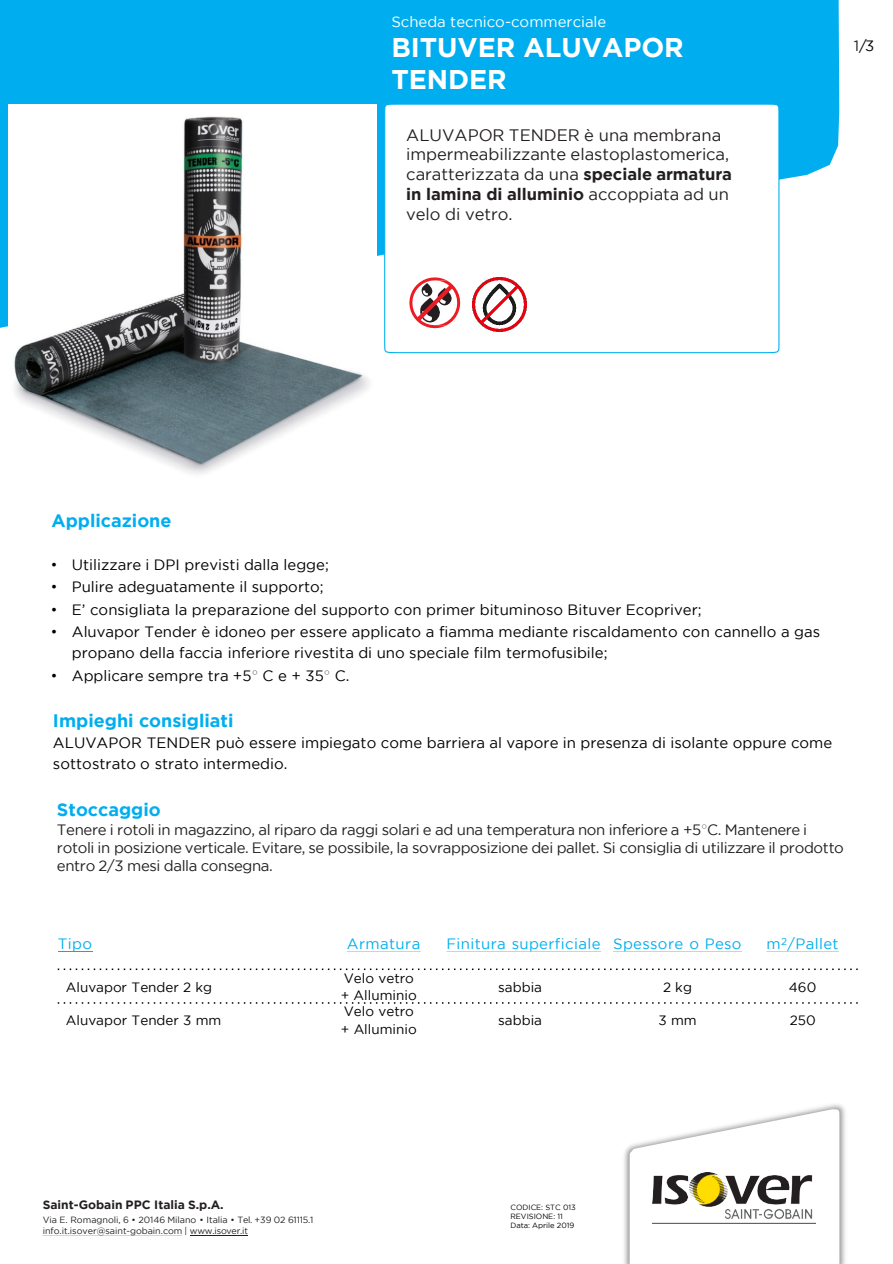
<style>
.page{position:relative;width:893px;height:1264px;background:#fff}
.page>*{position:absolute;margin:0;border:0;box-sizing:border-box;transform-origin:0 0}
.t1{font:700 27px/31.7px "Gotham";letter-spacing:-.005em;color:#fff}
.t2{font:700 18px "Gotham";color:#00aeef}
.t3{font:16.5px/19.8px "Gotham";color:#231f20}
.t4{font:15px/20.9px "Gotham";color:#000}
.t5{font:15px/18.1px "Gotham";letter-spacing:-.025em;color:#231f20}
.t6{font:15px "Gotham";letter-spacing:.025em;color:#00aeef}
.t7{font:15px "Gotham";color:#fff}
.t8{font:13.5px "Gotham";letter-spacing:-.005em;color:#000}
.t9{font:700 12px "Gotham";letter-spacing:.005em;color:#231f20}
.t10{font:9px/10.8px "Gotham";letter-spacing:-.005em;color:#231f20}
.t11{font:7.5px/9px "Gotham";color:#000}
.s1{font-weight:700}
.s2{color:#231f20}
.s3{font-family:"Arial"}
.s4{font-weight:100}
</style>
<div class="page">
<svg style="left:0;top:0;width:839px;height:328px;background:#18b5f0"></svg>
<hr style="left:190px;top:1234px;width:58px;height:1px;background:#231f20">
<svg style="left:383px;top:103px;width:397px;height:250px"></svg>
<svg style="left:409px;top:277px;width:51px;height:51px"></svg>
<img style="left:839px;top:1104px;width:6px;height:159px">
<svg style="left:624px;top:1104px;width:215px;height:159px"></svg>
<img style="left:652px;top:1172px;width:162px;height:50px">
<img style="left:9px;top:104px;width:368px;height:370px">
<img style="left:472px;top:277px;width:54px;height:54px">
<svg style="left:58px;top:968px;width:800px;height:1px"></svg>
<svg style="left:58px;top:1002px;width:800px;height:1px"></svg>
<hr style="left:58px;top:951px;width:34px;height:1px;background:#00aeef">
<svg style="left:347px;top:951px;width:73px;height:1px"></svg>
<svg style="left:446px;top:951px;width:155px;height:1px"></svg>
<svg style="left:613px;top:951px;width:129px;height:1px"></svg>
<svg style="left:766px;top:951px;width:73px;height:1px"></svg>
<p class="t7" style="left:391px;top:14px;width:216px">Scheda tecnico-commerciale</p>
<p class="t1" style="left:391px;top:31px;width:294px">BITUVER ALUVAPOR<br>TENDER</p>
<p class="t3" style="left:406px;top:124px;width:327px">ALUVAPOR TENDER è una membrana impermeabilizzante elastoplastomerica, caratterizzata da una <span class="s1">speciale armatura in lamina di alluminio</span> accoppiata ad un velo di vetro.</p>
<p class="t4" style="left:853px;top:35px;width:22px"><span class="s2">1</span>/3</p>
<p class="t2" style="left:51px;top:510px;width:121px">Applicazione</p>
<p class="t4" style="left:51px;top:554px;width:279px"><span class="s3">•</span> Utilizzare i DPI previsti dalla legge;</p>
<p class="t4" style="left:51px;top:576px;width:274px"><span class="s3">•</span> Pulire adeguatamente il supporto;</p>
<p class="t4" style="left:51px;top:599px;width:651px"><span class="s3">•</span> E’ consigliata la preparazione del supporto con primer bituminoso Bituver Ecopriver;</p>
<p class="t4" style="left:72px;top:621px;width:749px;text-indent:-20px"><span class="s3">•</span> Aluvapor Tender è idoneo per essere applicato a fiamma mediante riscaldamento con cannello a gas propano della faccia inferiore rivestita di uno speciale film termofusibile;</p>
<p class="t4" style="left:51px;top:664px;width:299px"><span class="s3">•</span> Applicare sempre tra +5<span class="s4">°</span> C e + 35<span class="s4">°</span> C.</p>
<p class="t2" style="left:53px;top:710px;width:182px">Impieghi consigliati</p>
<p class="t4" style="left:53px;top:732px;width:780px">ALUVAPOR TENDER può essere impiegato come barriera al vapore in presenza di isolante oppure come sottostrato o strato intermedio.</p>
<p class="t2" style="left:57px;top:799px;width:105px">Stoccaggio</p>
<p class="t5" style="left:57px;top:820px;width:788px">Tenere i rotoli in magazzino, al riparo da raggi solari e ad una temperatura non inferiore a +5<span class="s4">°</span>C. Mantenere i rotoli in posizione verticale. Evitare, se possibile, la sovrapposizione dei pallet. Si consiglia di utilizzare il prodotto entro 2/3 mesi dalla consegna.</p>
<p class="t6" style="left:58px;top:935px;width:36px">Tipo</p>
<p class="t6" style="left:347px;top:935px;width:75px">Armatura</p>
<p class="t6" style="left:446px;top:935px;width:156px">Finitura superficiale</p>
<p class="t6" style="left:613px;top:935px;width:130px">Spessore o Peso</p>
<p class="t6" style="left:766px;top:935px;width:74px">m<sup>2</sup>/Pallet</p>
<p class="t8" style="left:66px;top:979px;width:148px">Aluvapor Tender 2 kg</p>
<p class="t8" style="left:344px;top:970px;width:72px">Velo vetro</p>
<p class="t8" style="left:341px;top:987px;width:77px">+ Alluminio</p>
<p class="t8" style="left:498px;top:979px;width:45px">sabbia</p>
<p class="t8" style="left:663px;top:979px;width:30px">2 kg</p>
<p class="t8" style="left:788px;top:979px;width:29px">460</p>
<p class="t8" style="left:66px;top:1012px;width:157px">Aluvapor Tender 3 mm</p>
<p class="t8" style="left:344px;top:1003px;width:72px">Velo vetro</p>
<p class="t8" style="left:341px;top:1021px;width:77px">+ Alluminio</p>
<p class="t9" style="left:43px;top:1197px;width:182px">Saint-Gobain PPC Italia S.p.A.</p>
<p class="t10" style="left:43px;top:1214px;width:272px">Via E. Romagnoli, 6 • 20146 Milano • Italia • Tel. +39 02 61115.1 info.it.isover@saint-gobain.com | www.isover.it</p>
<p class="t8" style="left:498px;top:1012px;width:45px">sabbia</p>
<p class="t8" style="left:658px;top:1012px;width:40px">3 mm</p>
<p class="t8" style="left:789px;top:1012px;width:28px">250</p>
<p class="t11" style="left:510px;top:1201px;width:67px">CODICE: STC 013<br>REVISIONE: 11</p>
<p class="t11" style="left:510px;top:1219px;width:65px">Data: Aprile 2019</p>
</div>
